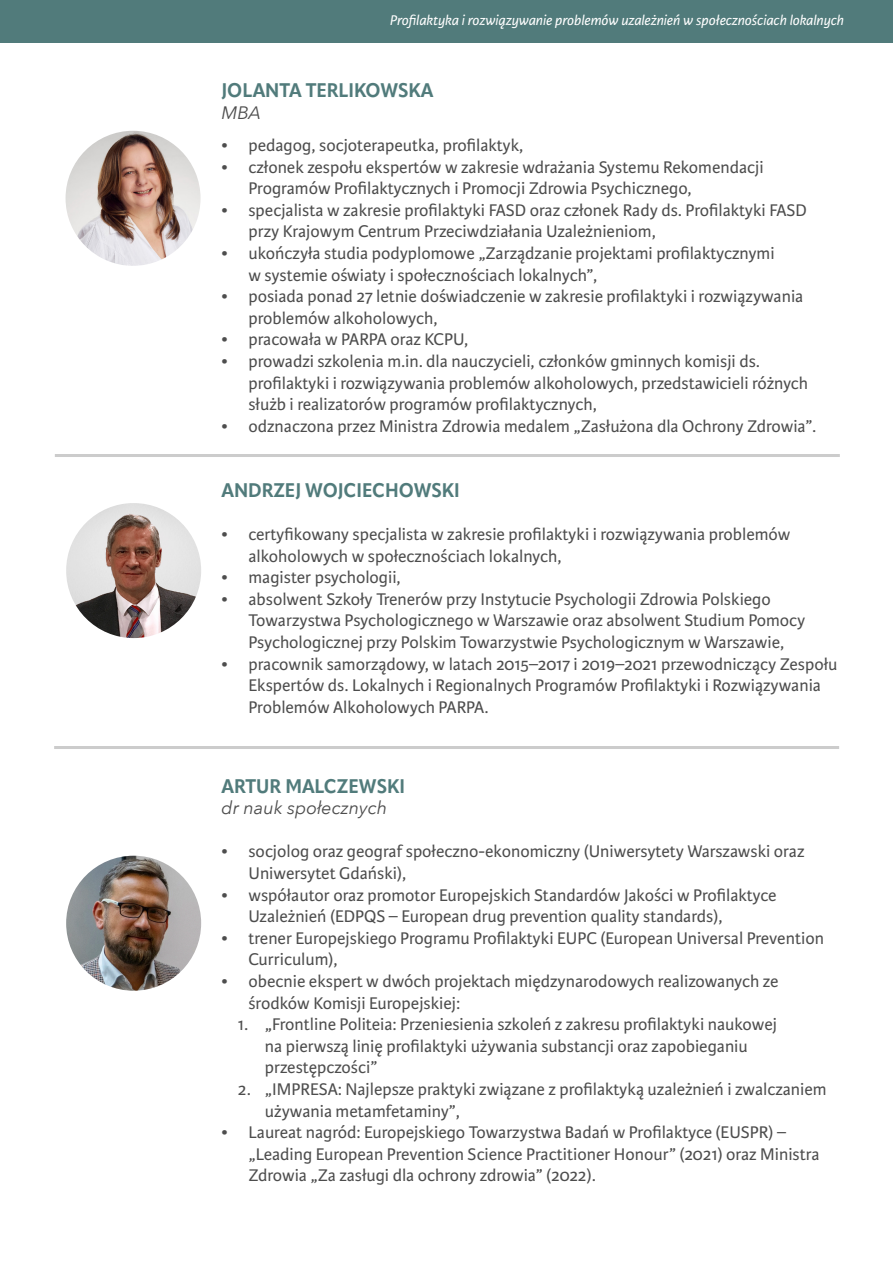
<style>
.page{position:relative;width:893px;height:1263px;background:#fff}
.page>*{position:absolute;margin:0;border:0;box-sizing:border-box;transform-origin:0 0}
.t1{font:700 19.5px "Apparat Semi Cond";color:#517b7b}
.t2{font:18px/21.6px "Karmina Sans";color:#4d4d4d}
.t3{font:italic 18px "Avenir Next";color:#4d4d4d}
.t4{font:italic 15px "Karmina Sans";color:#fff}
</style>
<div class="page">
<div style="left:0;top:0;width:893px;height:43px;background:#517b7b"></div>
<img style="left:66px;top:131px;width:135px;height:135px;border-radius:68px">
<hr style="left:54px;top:746px;width:785px;height:3px;background:#ccc">
<hr style="left:55px;top:454px;width:785px;height:3px;background:#ccc">
<img style="left:66px;top:856px;width:135px;height:135px;border-radius:68px">
<img style="left:66px;top:503px;width:135px;height:135px;border-radius:68px">
<p class="t4" style="left:390px;top:12px;width:456px">Profilaktyka i rozwiązywanie problemów uzależnień w społecznościach lokalnych</p>
<p class="t1" style="left:221px;top:79px;width:213px">JOLANTA TERLIKOWSKA</p>
<p class="t3" style="left:221px;top:97px;width:41px">MBA</p>
<p class="t2" style="left:221px;top:135px;width:304px">• pedagog, socjoterapeutka, profilaktyk,</p>
<p class="t2" style="left:248px;top:156px;width:517px;text-indent:-27px">• członek zespołu ekspertów w zakresie wdrażania Systemu Rekomendacji<br>Programów Profilaktycznych i Promocji Zdrowia Psychicznego,</p>
<p class="t2" style="left:248px;top:199px;width:560px;text-indent:-27px">• specjalista w zakresie profilaktyki FASD oraz członek Rady ds. Profilaktyki FASD przy Krajowym Centrum Przeciwdziałania Uzależnieniom,</p>
<p class="t2" style="left:248px;top:243px;width:528px;text-indent:-27px">• ukończyła studia podyplomowe „Zarządzanie projektami profilaktycznymi w systemie oświaty i społecznościach lokalnych”,</p>
<p class="t2" style="left:248px;top:286px;width:556px;text-indent:-27px">• posiada ponad 27 letnie doświadczenie w zakresie profilaktyki i rozwiązywania problemów alkoholowych,</p>
<p class="t2" style="left:221px;top:329px;width:249px">• pracowała w PARPA oraz KCPU,</p>
<p class="t2" style="left:248px;top:351px;width:561px;text-indent:-27px">• prowadzi szkolenia m.in. dla nauczycieli, członków gminnych komisji ds. profilaktyki i rozwiązywania problemów alkoholowych, przedstawicieli różnych służb i realizatorów programów profilaktycznych,</p>
<p class="t2" style="left:221px;top:415px;width:596px">• odznaczona przez Ministra Zdrowia medalem „Zasłużona dla Ochrony Zdrowia”.</p>
<p class="t1" style="left:221px;top:478px;width:240px">ANDRZEJ WOJCIECHOWSKI</p>
<p class="t2" style="left:248px;top:524px;width:543px;text-indent:-27px">• certyfikowany specjalista w zakresie profilaktyki i rozwiązywania problemów alkoholowych w społecznościach lokalnych,</p>
<p class="t2" style="left:221px;top:567px;width:181px">• magister psychologii,</p>
<p class="t2" style="left:248px;top:588px;width:558px;text-indent:-27px">• absolwent Szkoły Trenerów przy Instytucie Psychologii Zdrowia Polskiego<br>Towarzystwa Psychologicznego w Warszawie oraz absolwent Studium Pomocy<br>Psychologicznej przy Polskim Towarzystwie Psychologicznym w Warszawie,</p>
<p class="t2" style="left:248px;top:653px;width:590px;text-indent:-27px">• pracownik samorządowy, w latach 2015–2017 i 2019–2021 przewodniczący Zespołu<br>Ekspertów ds. Lokalnych i Regionalnych Programów Profilaktyki i Rozwiązywania<br>Problemów Alkoholowych PARPA.</p>
<p class="t1" style="left:221px;top:774px;width:185px">ARTUR MALCZEWSKI</p>
<p class="t3" style="left:221px;top:793px;width:167px">dr nauk społecznych</p>
<p class="t2" style="left:248px;top:841px;width:557px;text-indent:-27px">• socjolog oraz geograf społeczno-ekonomiczny (Uniwersytety Warszawski oraz<br>Uniwersytet Gdański),</p>
<p class="t2" style="left:248px;top:884px;width:529px;text-indent:-27px">• współautor oraz promotor Europejskich Standardów Jakości w Profilaktyce<br>Uzależnień (EDPQS – European drug prevention quality standards),</p>
<p class="t2" style="left:248px;top:927px;width:577px;text-indent:-27px">• trener Europejskiego Programu Profilaktyki EUPC (European Universal Prevention<br>Curriculum),</p>
<p class="t2" style="left:248px;top:971px;width:531px;text-indent:-27px">• obecnie ekspert w dwóch projektach międzynarodowych realizowanych ze środków Komisji Europejskiej:</p>
<p class="t2" style="left:265px;top:1014px;width:514px;text-indent:-27px">1. „Frontline Politeia: Przeniesienia szkoleń z zakresu profilaktyki naukowej na pierwszą linię profilaktyki używania substancji oraz zapobieganiu przestępczości”</p>
<p class="t2" style="left:265px;top:1079px;width:563px;text-indent:-27px">2. „IMPRESA: Najlepsze praktyki związane z profilaktyką uzależnień i zwalczaniem używania metamfetaminy”,</p>
<p class="t2" style="left:248px;top:1122px;width:573px;text-indent:-27px">• Laureat nagród: Europejskiego Towarzystwa Badań w Profilaktyce (EUSPR) – „Leading European Prevention Science Practitioner Honour” (2021) oraz Ministra<br>Zdrowia „Za zasługi dla ochrony zdrowia” (2022).</p>
</div>
